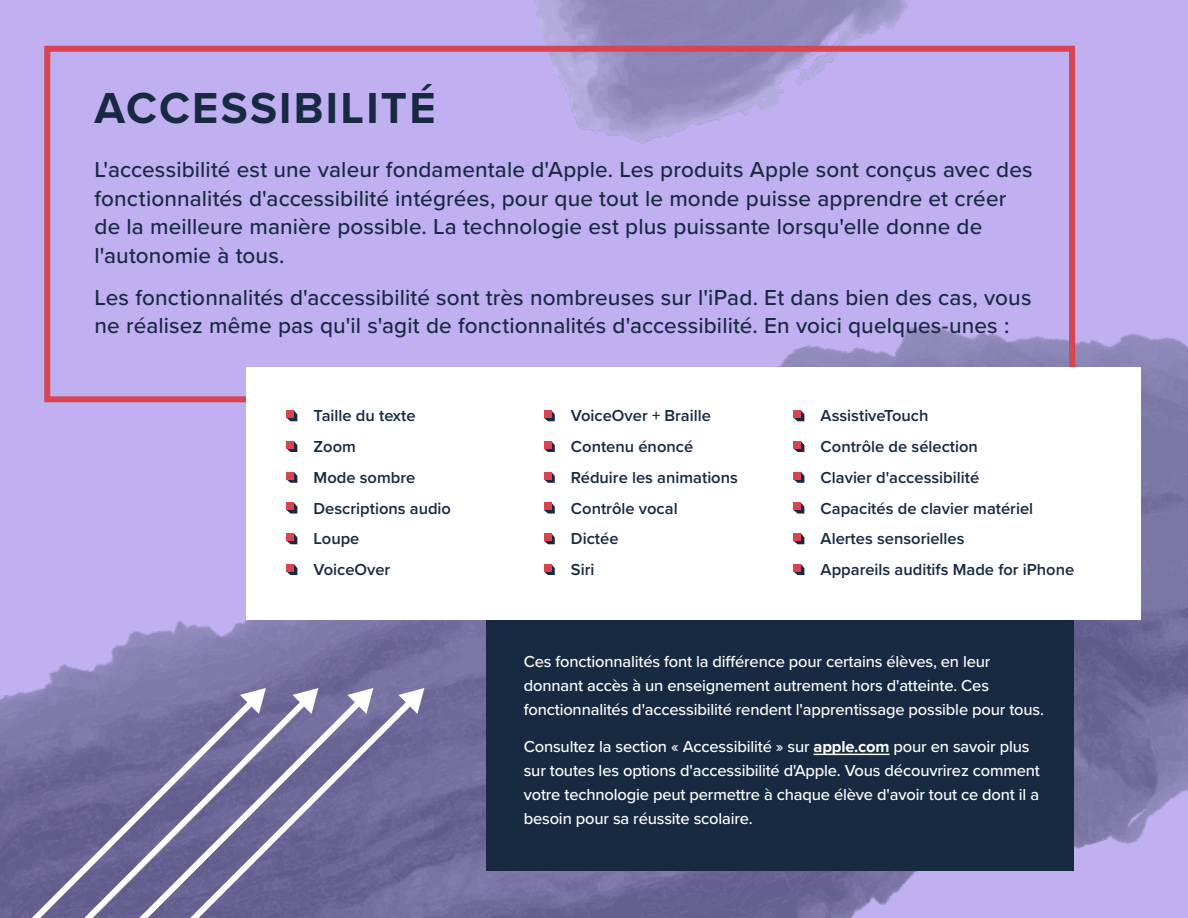
<style>
.page{position:relative;width:1188px;height:918px;background:#c1b0f1}
.page>*{position:absolute;margin:0;border:0;box-sizing:border-box;transform-origin:0 0}
.t1{font:700 45px "Proxima Nova";letter-spacing:.05em;color:#172a42}
.t2{font:500 22.5px/28.5px "Proxima Nova";letter-spacing:.005em;color:#172a42}
.t3{font:500 16.5px/24px "Proxima Nova";letter-spacing:-.01em;color:#fff}
.t4{font:600 16.5px "Proxima Nova";color:#172a42}
.s1{font-weight:700}
</style>
<div class="page">
<img style="left:44px;top:326px;width:1144px;height:592px">
<div style="left:44px;top:46px;width:1031px;height:356px;border:6px solid #d94453"></div>
<div style="left:486px;top:620px;width:588px;height:251px;background:#172a42"></div>
<hr style="left:814px;top:754px;width:76px;height:1px;background:#fff">
<div style="left:246px;top:367px;width:895px;height:253px;background:#fff"></div>
<svg style="left:794px;top:410px;width:10px;height:11px"></svg>
<div style="left:794px;top:410px;width:7px;height:8px;background:#d94453"></div>
<svg style="left:794px;top:441px;width:10px;height:11px"></svg>
<div style="left:794px;top:441px;width:7px;height:8px;background:#d94453"></div>
<svg style="left:794px;top:472px;width:10px;height:11px"></svg>
<div style="left:794px;top:472px;width:7px;height:7px;background:#d94453"></div>
<svg style="left:794px;top:503px;width:10px;height:11px"></svg>
<div style="left:794px;top:503px;width:7px;height:7px;background:#d94453"></div>
<svg style="left:794px;top:533px;width:10px;height:11px"></svg>
<div style="left:794px;top:533px;width:7px;height:8px;background:#d94453"></div>
<svg style="left:794px;top:564px;width:10px;height:11px"></svg>
<div style="left:794px;top:564px;width:7px;height:8px;background:#d94453"></div>
<svg style="left:287px;top:410px;width:10px;height:11px"></svg>
<div style="left:287px;top:410px;width:7px;height:8px;background:#d94453"></div>
<svg style="left:287px;top:441px;width:10px;height:11px"></svg>
<div style="left:287px;top:441px;width:7px;height:8px;background:#d94453"></div>
<svg style="left:287px;top:472px;width:10px;height:11px"></svg>
<div style="left:287px;top:472px;width:7px;height:7px;background:#d94453"></div>
<svg style="left:287px;top:503px;width:10px;height:11px"></svg>
<div style="left:287px;top:503px;width:7px;height:7px;background:#d94453"></div>
<svg style="left:287px;top:533px;width:10px;height:11px"></svg>
<div style="left:287px;top:533px;width:7px;height:8px;background:#d94453"></div>
<svg style="left:287px;top:564px;width:10px;height:11px"></svg>
<div style="left:287px;top:564px;width:7px;height:8px;background:#d94453"></div>
<svg style="left:544px;top:410px;width:11px;height:11px"></svg>
<div style="left:544px;top:410px;width:7px;height:8px;background:#d94453"></div>
<svg style="left:544px;top:441px;width:11px;height:11px"></svg>
<div style="left:544px;top:441px;width:7px;height:8px;background:#d94453"></div>
<svg style="left:544px;top:472px;width:11px;height:11px"></svg>
<div style="left:544px;top:472px;width:7px;height:7px;background:#d94453"></div>
<svg style="left:544px;top:503px;width:11px;height:11px"></svg>
<div style="left:544px;top:503px;width:7px;height:7px;background:#d94453"></div>
<svg style="left:544px;top:533px;width:11px;height:11px"></svg>
<div style="left:544px;top:533px;width:7px;height:8px;background:#d94453"></div>
<svg style="left:544px;top:564px;width:11px;height:11px"></svg>
<div style="left:544px;top:564px;width:7px;height:8px;background:#d94453"></div>
<svg style="left:0;top:688px;width:424px;height:230px;background:#7974a0"></svg>
<svg style="left:398px;top:688px;width:26px;height:26px"></svg>
<p class="t1" style="left:94px;top:74px;width:343px">ACCESSIBILITÉ</p>
<p class="t2" style="left:94px;top:155px;width:940px">L'accessibilité est une valeur fondamentale d'Apple. Les produits Apple sont conçus avec des fonctionnalités d'accessibilité intégrées, pour que tout le monde puisse apprendre et créer de la meilleure manière possible. La technologie est plus puissante lorsqu'elle donne de l'autonomie à tous.</p>
<p class="t2" style="left:94px;top:282px;width:939px">Les fonctionnalités d'accessibilité sont très nombreuses sur l'iPad. Et dans bien des cas, vous ne réalisez même pas qu'il s'agit de fonctionnalités d'accessibilité. En voici quelques-unes :</p>
<p class="t4" style="left:314px;top:403px;width:103px">Taille du texte</p>
<p class="t4" style="left:314px;top:434px;width:44px">Zoom</p>
<p class="t4" style="left:314px;top:465px;width:103px">Mode sombre</p>
<p class="t4" style="left:314px;top:496px;width:139px">Descriptions audio</p>
<p class="t4" style="left:314px;top:526px;width:47px">Loupe</p>
<p class="t4" style="left:314px;top:557px;width:78px">VoiceOver</p>
<p class="t4" style="left:571px;top:403px;width:141px">VoiceOver + Braille</p>
<p class="t4" style="left:571px;top:434px;width:124px">Contenu énoncé</p>
<p class="t4" style="left:571px;top:465px;width:168px">Réduire les animations</p>
<p class="t4" style="left:571px;top:496px;width:108px">Contrôle vocal</p>
<p class="t4" style="left:571px;top:526px;width:49px">Dictée</p>
<p class="t4" style="left:571px;top:557px;width:25px">Siri</p>
<p class="t4" style="left:821px;top:403px;width:109px">AssistiveTouch</p>
<p class="t4" style="left:821px;top:434px;width:159px">Contrôle de sélection</p>
<p class="t4" style="left:821px;top:465px;width:160px">Clavier d'accessibilité</p>
<p class="t4" style="left:821px;top:496px;width:214px">Capacités de clavier matériel</p>
<p class="t4" style="left:821px;top:526px;width:145px">Alertes sensorielles</p>
<p class="t4" style="left:821px;top:557px;width:255px">Appareils auditifs Made for iPhone</p>
<p class="t3" style="left:524px;top:648px;width:522px">Ces fonctionnalités font la différence pour certains élèves, en leur donnant accès à un enseignement autrement hors d'atteinte. Ces fonctionnalités d'accessibilité rendent l'apprentissage possible pour tous.</p>
<p class="t3" style="left:524px;top:734px;width:518px">Consultez la section « Accessibilité » sur <span class="s1">apple.com</span> pour en savoir plus sur toutes les options d'accessibilité d'Apple. Vous découvrirez comment votre technologie peut permettre à chaque élève d'avoir tout ce dont il a besoin pour sa réussite scolaire.</p>
</div>
